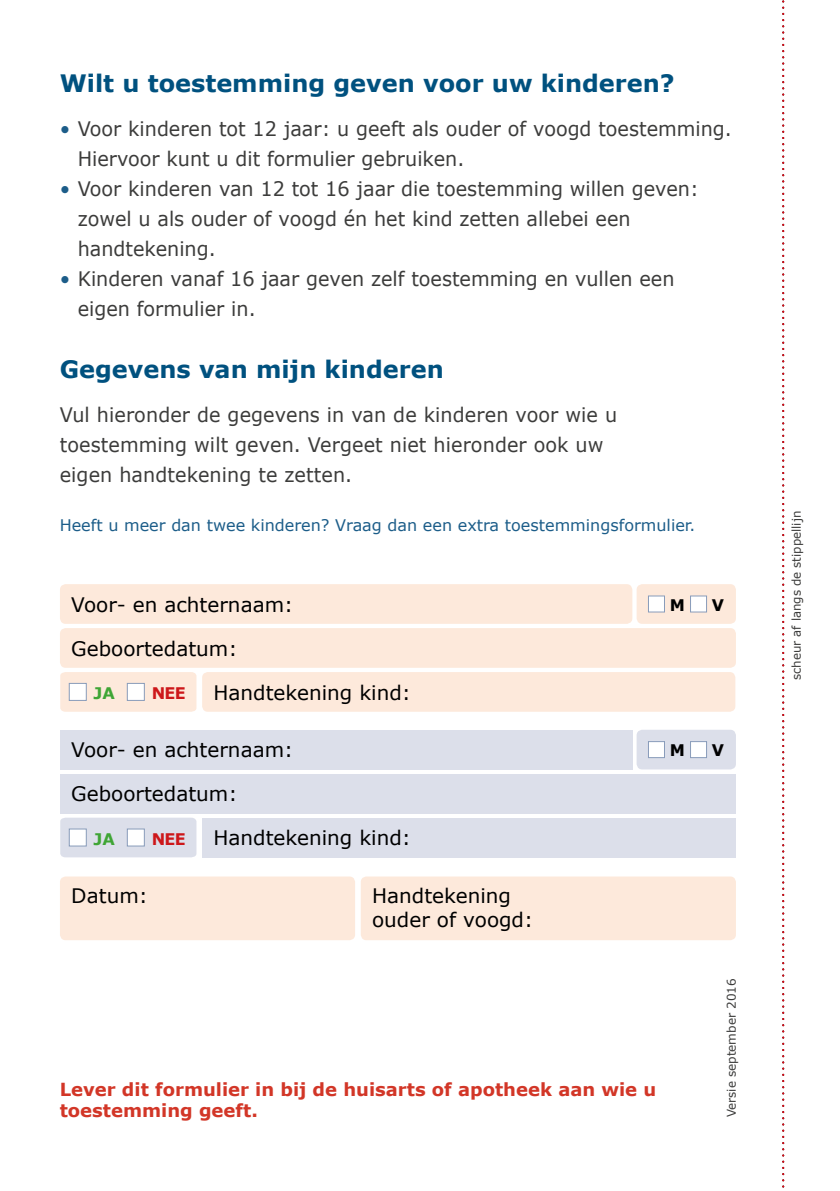
<style>
.page{position:relative;width:840px;height:1191px;background:#fff}
.page>*{position:absolute;margin:0;border:0;box-sizing:border-box;transform-origin:0 0}
.t1{font:700 24px "Verdana";color:#00517f}
.t2{font:20px/30px "Verdana";color:#3c3c3b;scale:.96 1}
.t3{font:20px/24px "Verdana";color:#000}
.t4{font:700 18px/21.6px "Verdana";color:#d23627}
.t5{font:16px "Verdana";color:#1c5d89}
.t6{font:700 16px "Verdana";letter-spacing:-.04em;color:#cd171a}
.t7{font:700 16px "Verdana";color:#000}
.t8{font:700 16px "Verdana";color:#3fa535}
.t9{font:12px "Verdana";color:#3c3c3b}
.s1{color:#1c5d89}
</style>
<div class="page">
<div style="left:60px;top:876px;width:295px;height:64px;background:#fde9db;border-radius:6px"></div>
<div style="left:360px;top:876px;width:375px;height:64px;background:#fde9db;border-radius:6px"></div>
<div style="left:636px;top:584px;width:99px;height:40px;background:#fde9db;border-radius:6px"></div>
<div style="left:647px;top:595px;width:17px;height:17px;background:#fff;border:1px solid #899cba"></div>
<div style="left:689px;top:595px;width:17px;height:17px;background:#fff;border:1px solid #899cba"></div>
<div style="left:636px;top:729px;width:99px;height:40px;background:#dcdfea;border-radius:6px"></div>
<div style="left:647px;top:741px;width:17px;height:17px;background:#fff;border:1px solid #899cba"></div>
<div style="left:689px;top:741px;width:17px;height:17px;background:#fff;border:1px solid #899cba"></div>
<div style="left:60px;top:672px;width:136px;height:39px;background:#fde9db"></div>
<div style="left:69px;top:683px;width:18px;height:18px;background:#fff;border:1px solid #899cba"></div>
<div style="left:127px;top:683px;width:18px;height:18px;background:#fff;border:1px solid #899cba"></div>
<div style="left:60px;top:817px;width:136px;height:40px;background:#dcdfea"></div>
<div style="left:69px;top:828px;width:18px;height:18px;background:#fff;border:1px solid #899cba"></div>
<div style="left:127px;top:828px;width:18px;height:18px;background:#fff;border:1px solid #899cba"></div>
<div style="left:60px;top:584px;width:572px;height:40px;background:#fde9db;border-radius:6px"></div>
<div style="left:60px;top:628px;width:675px;height:40px;background:#fde9db;border-radius:6px"></div>
<div style="left:202px;top:672px;width:533px;height:39px;background:#fde9db;border-radius:6px"></div>
<div style="left:60px;top:729px;width:572px;height:40px;background:#dcdfea"></div>
<div style="left:60px;top:773px;width:675px;height:40px;background:#dcdfea"></div>
<svg style="left:782px;top:0;width:1px;height:1188px"></svg>
<div style="left:202px;top:817px;width:533px;height:40px;background:#dcdfea"></div>
<p class="t1" style="left:60px;top:68px;width:616px">Wilt u toestemming geven voor uw kinderen?</p>
<p class="t2" style="left:78px;top:114px;width:682px;text-indent:-18px"><span class="s1">•</span> Voor kinderen tot 12 jaar: u geeft als ouder of voogd toestemming.<br>Hiervoor kunt u dit formulier gebruiken.</p>
<p class="t2" style="left:78px;top:174px;width:648px;text-indent:-18px"><span class="s1">•</span> Voor kinderen van 12 tot 16 jaar die toestemming willen geven: zowel u als ouder of voogd én het kind zetten allebei een handtekening.</p>
<p class="t2" style="left:78px;top:264px;width:623px;text-indent:-18px"><span class="s1">•</span> Kinderen vanaf 16 jaar geven zelf toestemming en vullen een eigen formulier in.</p>
<p class="t1" style="left:60px;top:354px;width:385px">Gegevens van mijn kinderen</p>
<p class="t2" style="left:60px;top:400px;width:582px">Vul hieronder de gegevens in van de kinderen voor wie u toestemming wilt geven. Vergeet niet hieronder ook uw eigen handtekening te zetten.</p>
<p class="t5" style="left:60px;top:515px;width:636px">Heeft u meer dan twee kinderen? Vraag dan een extra toestemmingsformulier.</p>
<p class="t3" style="left:71px;top:592px;width:223px">Voor- en achternaam:</p>
<p class="t3" style="left:71px;top:636px;width:168px">Geboortedatum:</p>
<p class="t3" style="left:213px;top:680px;width:199px">Handtekening kind:</p>
<p class="t3" style="left:71px;top:738px;width:223px">Voor- en achternaam:</p>
<p class="t3" style="left:71px;top:782px;width:168px">Geboortedatum:</p>
<p class="t3" style="left:213px;top:826px;width:199px">Handtekening kind:</p>
<p class="t8" style="left:94px;top:682px;width:23px">JA</p>
<p class="t6" style="left:152px;top:682px;width:36px">NEE</p>
<p class="t8" style="left:94px;top:828px;width:23px">JA</p>
<p class="t6" style="left:152px;top:828px;width:36px">NEE</p>
<p class="t3" style="left:71px;top:884px;width:78px">Datum:</p>
<p class="t3" style="left:372px;top:884px;width:162px">Handtekening ouder of voogd:</p>
<p class="t7" style="left:669px;top:594px;width:17px">M</p>
<p class="t7" style="left:711px;top:594px;width:14px">V</p>
<p class="t7" style="left:669px;top:740px;width:17px">M</p>
<p class="t7" style="left:711px;top:740px;width:14px">V</p>
<p class="t4" style="left:60px;top:1078px;width:597px">Lever dit formulier in bij de huisarts of apotheek aan wie u toestemming geeft.</p>
<p class="t9" style="left:723px;top:1117px;width:140px;rotate:-90deg">Versie september 2016</p>
<p class="t9" style="left:788px;top:680px;width:171px;rotate:-90deg">scheur af langs de stippellijn</p>
</div>
